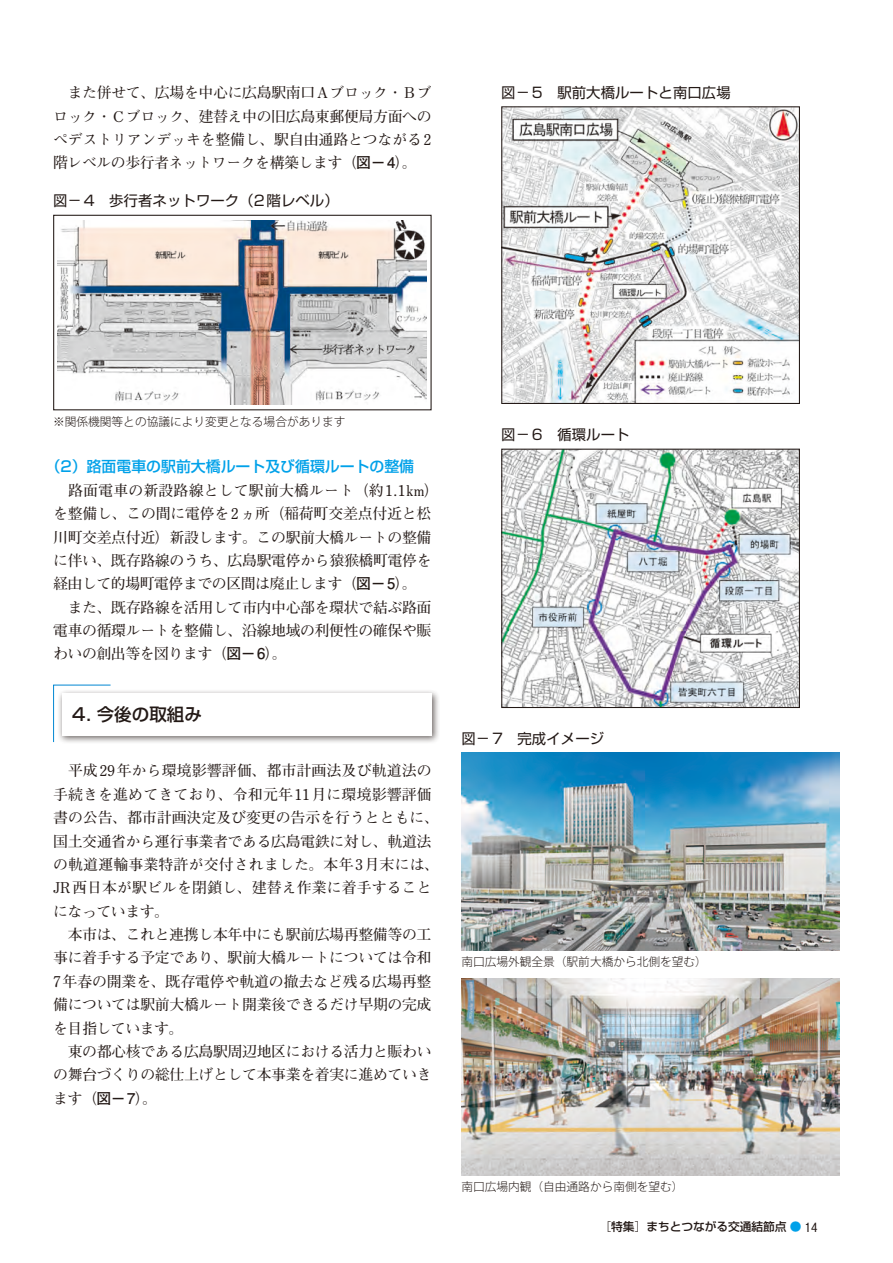
<style>
.page{position:relative;width:893px;height:1263px;background:#fff}
.page>*{position:absolute;margin:0;border:0;box-sizing:border-box;transform-origin:0 0}
.t1{font:500 17.55px "Shin Go Pro";color:#231916}
.t2{font:700 14.85px/23.4px "Futo Min A101 Pro";letter-spacing:-.025em;color:#231916}
.t3{font:500 14.85px "Shin Go Pro";color:#00a1e9}
.t4{font:14.4px "Shin Go Pro";letter-spacing:.005em;color:#231916}
.t5{font:300 11.7px "Koz Go Pro";color:#231916}
.t6{font:500 11.7px "Shin Go Pro";color:#231916}
.s1{font-family:"Futo Go B101 Pro"}
.s2{font-weight:300}
.s3{color:#00a1e9}
.s4{font-family:"Gothic BBB Pro";font-size:12.75px}
</style>
<div class="page">
<img style="left:461px;top:753px;width:379px;height:197px">
<img style="left:461px;top:978px;width:379px;height:198px">
<div style="left:57px;top:688px;width:383px;height:56px;background:#231916;opacity:.65"></div>
<div style="left:62px;top:693px;width:370px;height:43px;background:#fff"></div>
<svg style="left:53px;top:684px;width:58px;height:59px"></svg>
<img style="left:58px;top:221px;width:369px;height:183px">
<div style="left:53px;top:215px;width:379px;height:195px;border:1px solid #231916"></div>
<img style="left:503px;top:108px;width:295px;height:294px">
<div style="left:501px;top:106px;width:299px;height:298px;border:1px solid #231916"></div>
<img style="left:503px;top:451px;width:295px;height:255px">
<div style="left:501px;top:449px;width:299px;height:259px;border:1px solid #231916"></div>
<p class="t2" style="left:53px;top:79px;width:380px;text-align:justify">　また併せて、広場を中心に広島駅南口Ａブロック・Ｂブロック・Ｃブロック、建替え中の旧広島東郵便局方面へのペデストリアンデッキを整備し、駅自由通路とつながる2階レベルの歩行者ネットワークを構築します（<span class="s1">図－4</span>）。</p>
<p class="t4" style="left:53px;top:189px;width:287px">図－4　歩行者ネットワーク（2階レベル）</p>
<p class="t4" style="left:501px;top:80px;width:231px">図－5　駅前大橋ルートと南口広場</p>
<p class="t5" style="left:53px;top:414px;width:294px">※関係機関等との協議により変更となる場合があります</p>
<p class="t3" style="left:46px;top:454px;width:370px">（2）路面電車の駅前大橋ルート及び循環ルートの整備</p>
<p class="t2" style="left:53px;top:477px;width:387px">　路面電車の新設路線として駅前大橋ルート（約1.1km）を整備し、この間に電停を2ヵ所（稲荷町交差点付近と松川町交差点付近）新設します。この駅前大橋ルートの整備に伴い、既存路線のうち、広島駅電停から猿猴橋町電停を経由して的場町電停までの区間は廃止します（<span class="s1">図－5</span>）。<br>　また、既存路線を活用して市内中心部を環状で結ぶ路面電車の循環ルートを整備し、沿線地域の利便性の確保や賑わいの創出等を図ります（<span class="s1">図－6</span>）。</p>
<p class="t1" style="left:72px;top:700px;width:131px">4. 今後の取組み</p>
<p class="t2" style="left:53px;top:757px;width:387px">　平成29年から環境影響評価、都市計画法及び軌道法の手続きを進めてきており、令和元年11月に環境影響評価書の公告、都市計画決定及び変更の告示を行うとともに、国土交通省から運行事業者である広島電鉄に対し、軌道法の軌道運輸事業特許が交付されました。本年3月末には、<br>JR西日本が駅ビルを閉鎖し、建替え作業に着手することになっています。<br>　本市は、これと連携し本年中にも駅前広場再整備等の工事に着手する予定であり、駅前大橋ルートについては令和<br>7年春の開業を、既存電停や軌道の撤去など残る広場再整備については駅前大橋ルート開業後できるだけ早期の完成を目指しています。<br>　東の都心核である広島駅周辺地区における活力と賑わいの舞台づくりの総仕上げとして本事業を着実に進めていきます（<span class="s1">図－7</span>）。</p>
<p class="t4" style="left:501px;top:423px;width:130px">図－6　循環ルート</p>
<p class="t4" style="left:461px;top:727px;width:144px">図－7　完成イメージ</p>
<p class="t5" style="left:461px;top:954px;width:247px">南口広場外観全景（駅前大橋から北側を望む）</p>
<p class="t5" style="left:461px;top:1179px;width:224px">南口広場内観（自由通路から南側を望む）</p>
<p class="t6" style="left:600px;top:1217px;width:219px"><span class="s2">［</span>特集<span class="s2">］</span>まちとつながる交通結節点 <span class="s3">●</span> <span class="s4">14</span></p>
</div>
